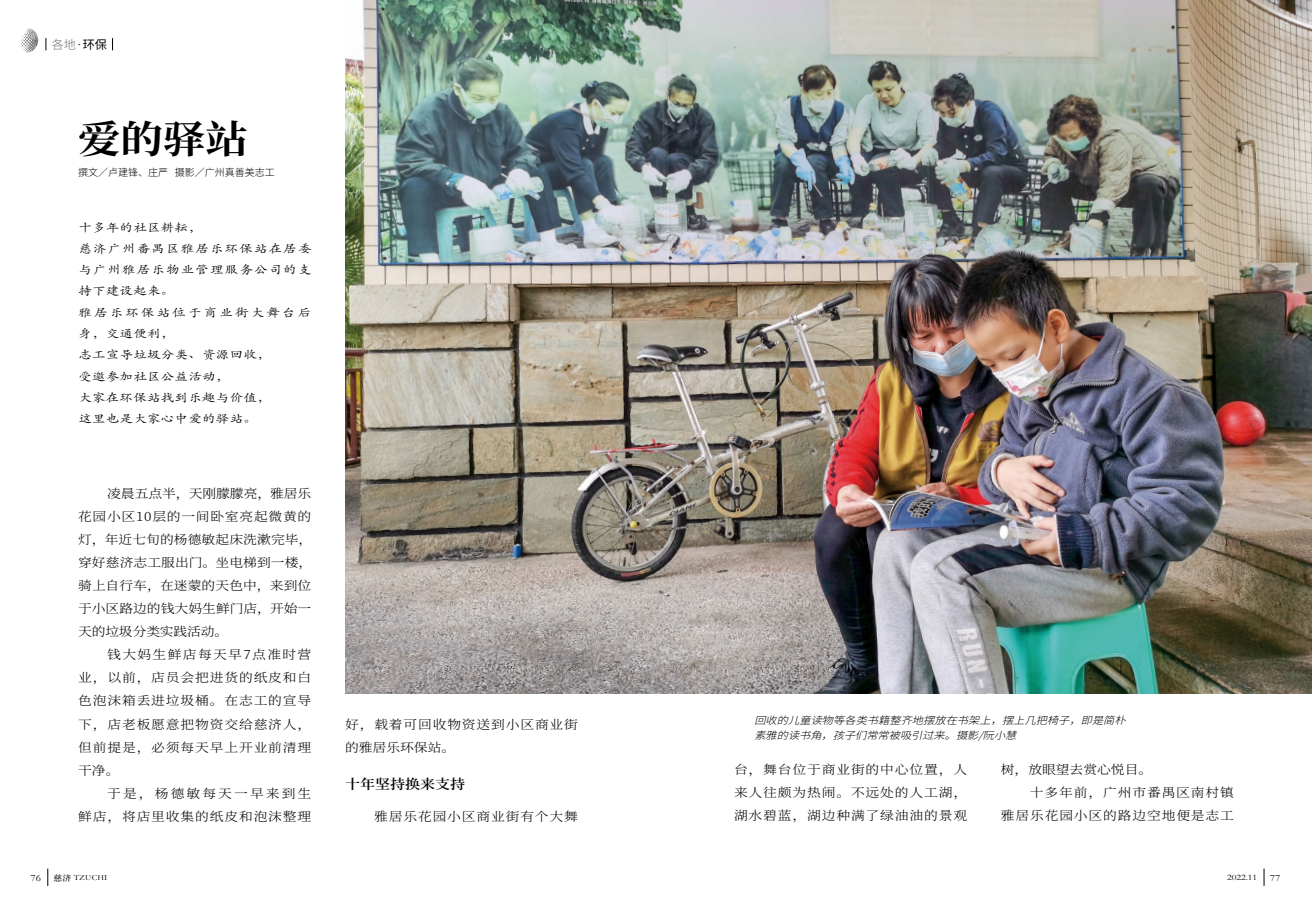
<style>
.page{position:relative;width:1312px;height:922px;background:#fff}
.page>*{position:absolute;margin:0;border:0;box-sizing:border-box;transform-origin:0 0}
.t1{font:700 38.25px "Noto Serif CJ Ksc";color:#000;scale:1.11 1}
.t2{font:600 13.5px "Noto Serif CJ Ksc";color:#000;scale:1.11 1}
.t3{font:300 12.38px/23px "Source Han Serif SC";letter-spacing:.065em;color:#000;text-align:justify;scale:1.11 1}
.t4{font:300 12.38px "Source Han Serif SC";color:#000;scale:1.11 1}
.t5{font:300 12.25px "Noto Sans CJ Ksc";color:#727171}
.t6{font:11.75px/21.2px "ST Kaiti";color:#000;scale:1.18 1}
.t7{font:italic 300 10.12px/15px "Noto Sans CJ Ksc";color:#000;scale:1.11 1}
.t8{font:300 10px "Noto Sans CJ Ksc";color:#000}
.t9{font:9.62px "Garamond";color:#000;scale:1.18 1}
.t10{font:8.5px "Garamond";color:#000;scale:1.18 1}
.t11{font:7.88px "Garamond";letter-spacing:.025em;color:#000;scale:1.11 1}
.s1{color:#000}
.s2{font-weight:400;color:#000}
.s3{font-family:"Source Han Sans CN"}
.s4{font-family:"Source Han Serif SC";font-weight:500}
</style>
<div class="page">
<svg style="left:48px;top:868px;width:1px;height:17px"></svg>
<svg style="left:1263px;top:868px;width:1px;height:17px"></svg>
<svg style="left:46px;top:38px;width:1px;height:12px"></svg>
<svg style="left:112px;top:38px;width:1px;height:12px"></svg>
<svg style="left:21px;top:28px;width:18px;height:25px"></svg>
<img style="left:345px;top:0;width:966px;height:692px">
<p class="t5" style="left:52px;top:37px;width:57px">各地<span class="s1">·</span><span class="s2">环保</span></p>
<h1 class="t1" style="left:78px;top:117px;width:155px">爱的驿站</h1>
<p class="t8" style="left:78px;top:166px;width:198px">撰文／卢建锋、庄严 摄影／广州真善美志工</p>
<p class="t6" style="left:78px;top:216px;width:199px">十多年的社区耕耘，<br>慈济广州番禺区雅居乐环保站在居委与广州雅居乐物业管理服务公司的支持下建设起来。<br>雅居乐环保站位于商业街大舞台后身，交通便利，<br>志工宣导垃圾分类、资源回收，<br>受邀参加社区公益活动，<br>大家在环保站找到乐趣与价值，<br>这里也是大家心中爱的驿站。</p>
<p class="t3" style="left:78px;top:482px;width:212px;text-indent:29px">凌晨五点半，天刚朦朦亮，雅居乐花园小区10层的一间卧室亮起微黄的灯，年近七旬的杨德敏起床洗漱完毕，穿好慈济志工服出门。坐电梯到一楼，骑上自行车，在迷蒙的天色中，来到位于小区路边的钱大妈生鲜门店，开始一天的垃圾分类实践活动。</p>
<p class="t3" style="left:78px;top:643px;width:211px;text-indent:29px">钱大妈生鲜店每天早7点准时营业，以前，店员会把进货的纸皮和白色泡沫箱丢进垃圾桶。在志工的宣导下，店老板愿意把物资交给慈济人，但前提是，必须每天早上开业前清理干净。</p>
<p class="t3" style="left:78px;top:781px;width:211px;text-align:right">于是，杨德敏每天一早来到生<br>鲜店，将店里收集的纸皮和泡沫整理</p>
<p class="t3" style="left:345px;top:712px;width:211px">好，载着可回收物资送到小区商业街的雅居乐环保站。</p>
<p class="t2" style="left:345px;top:776px;width:110px">十年坚持换来支持</p>
<p class="t3" style="left:374px;top:804px;width:185px">雅居乐花园小区商业街有个大舞</p>
<p class="t7" style="left:754px;top:713px;width:342px">回收的儿童读物等各类书籍整齐地摆放在书架上，摆上几把椅子，即是简朴素雅的读书角，孩子们常常被吸引过来。<span class="s3">摄影/阮小慧</span></p>
<p class="t3" style="left:733px;top:757px;width:211px">台，舞台位于商业街的中心位置，人来人往颇为热闹。不远处的人工湖，湖水碧蓝，湖边种满了绿油油的景观</p>
<p class="t4" style="left:1000px;top:762px;width:138px">树，放眼望去赏心悦目。</p>
<p class="t3" style="left:1029px;top:780px;width:185px">十多年前，广州市番禺区南村镇</p>
<p class="t3" style="left:1000px;top:803px;width:211px">雅居乐花园小区的路边空地便是志工</p>
<p class="t9" style="left:31px;top:871px;width:10px">76</p>
<p class="t11" style="left:54px;top:872px;width:50px"><span class="s4">慈济</span> TZUCHI</p>
<p class="t10" style="left:1226px;top:871px;width:27px">2022.11</p>
<p class="t9" style="left:1269px;top:871px;width:10px">77</p>
</div>
